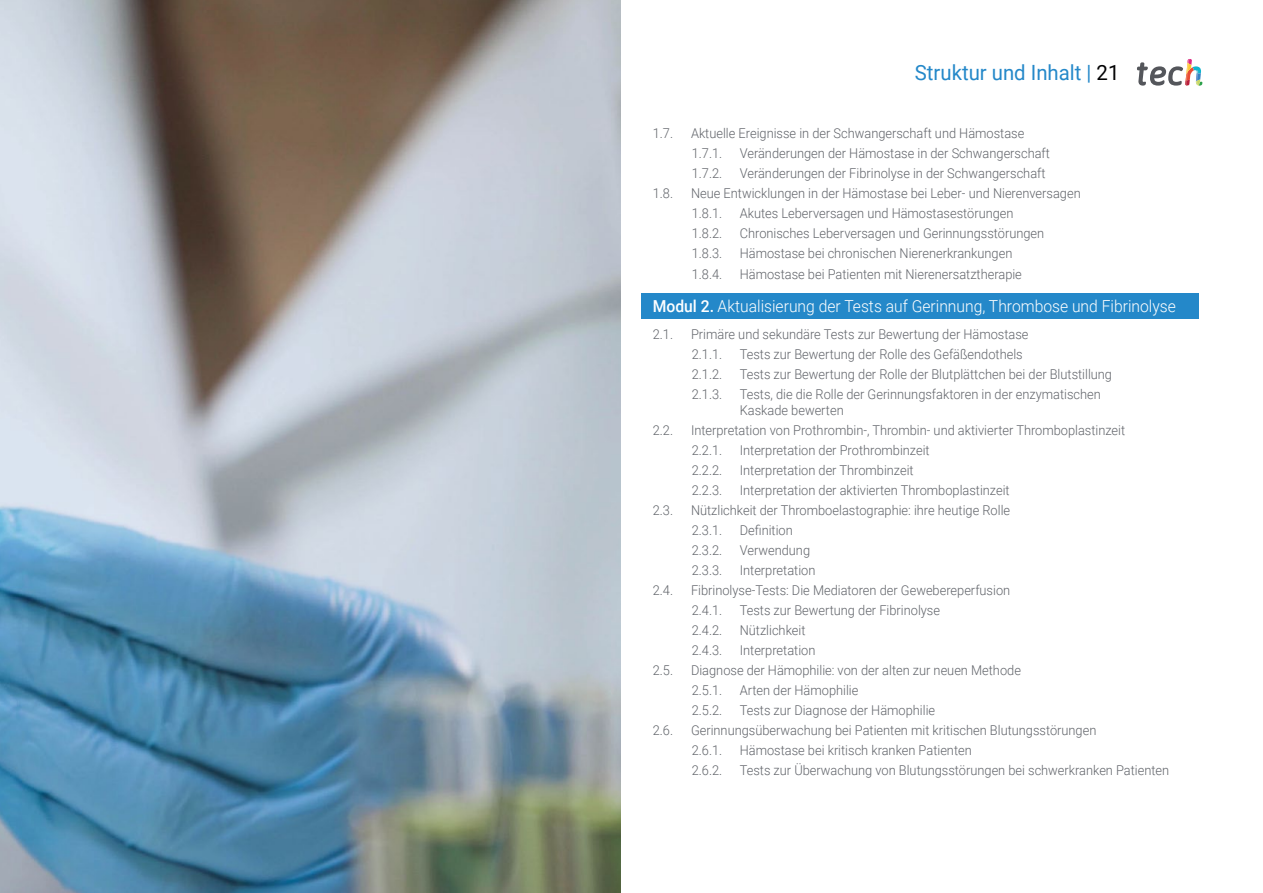
<style>
.page{position:relative;width:1263px;height:893px;background:#fff}
.page>*{position:absolute;margin:0;border:0;box-sizing:border-box;transform-origin:0 0}
.t1{font:21px "Roboto";color:#2488c9}
.t2{font:300 16.5px "Roboto";color:#fff;scale:.95 1}
.t3{font:300 13.5px/20px "Roboto";color:#61646a;scale:.95 1}
.s1{color:#020203}
.s2{font-weight:500}
</style>
<div class="page">
<img style="left:0;top:0;width:621px;height:893px">
<div style="left:642px;top:294px;width:557px;height:25px;background:#2488c9"></div>
<svg style="left:1137px;top:59px;width:65px;height:27px"></svg>
<h1 class="t1" style="left:915px;top:57px;width:206px">Struktur und Inhalt | <span class="s1">21</span></h1>
<p class="t3" style="left:653px;top:122px;width:23px">1.7.</p>
<p class="t3" style="left:691px;top:122px;width:352px">Aktuelle Ereignisse in der Schwangerschaft und Hämostase<br>1.7.1.</p>
<p class="t3" style="left:740px;top:142px;width:328px">Veränderungen der Hämostase in der Schwangerschaft</p>
<p class="t3" style="left:692px;top:163px;width:34px">1.7.2.</p>
<p class="t3" style="left:740px;top:163px;width:323px">Veränderungen der Fibrinolyse in der Schwangerschaft</p>
<p class="t3" style="left:653px;top:183px;width:23px">1.8.</p>
<p class="t3" style="left:691px;top:183px;width:412px">Neue Entwicklungen in der Hämostase bei Leber- und Nierenversagen<br>1.8.1.</p>
<p class="t3" style="left:740px;top:203px;width:290px">Akutes Leberversagen und Hämostasestörungen</p>
<p class="t3" style="left:692px;top:223px;width:34px">1.8.2.</p>
<p class="t3" style="left:740px;top:223px;width:322px">Chronisches Leberversagen und Gerinnungsstörungen</p>
<p class="t3" style="left:692px;top:243px;width:34px">1.8.3.</p>
<p class="t3" style="left:740px;top:243px;width:288px">Hämostase bei chronischen Nierenerkrankungen</p>
<p class="t3" style="left:692px;top:264px;width:34px">1.8.4.</p>
<p class="t3" style="left:740px;top:264px;width:298px">Hämostase bei Patienten mit Nierenersatztherapie</p>
<p class="t2" style="left:653px;top:295px;width:552px"><span class="s2">Modul 2.</span> Aktualisierung der Tests auf Gerinnung, Thrombose und Fibrinolyse</p>
<p class="t3" style="left:653px;top:323px;width:23px">2.1.</p>
<p class="t3" style="left:691px;top:323px;width:357px">Primäre und sekundäre Tests zur Bewertung der Hämostase<br>2.1.1.</p>
<p class="t3" style="left:740px;top:343px;width:299px">Tests zur Bewertung der Rolle des Gefäßendothels</p>
<p class="t3" style="left:692px;top:363px;width:34px">2.1.2.</p>
<p class="t3" style="left:740px;top:363px;width:393px">Tests zur Bewertung der Rolle der Blutplättchen bei der Blutstillung</p>
<p class="t3" style="left:692px;top:383px;width:34px">2.1.3.</p>
<p class="t3" style="left:740px;top:386px;width:382px;line-height:15.8px">Tests, die die Rolle der Gerinnungsfaktoren in der enzymatischen<br>Kaskade bewerten</p>
<p class="t3" style="left:653px;top:419px;width:23px">2.2.</p>
<p class="t3" style="left:691px;top:419px;width:458px">Interpretation von Prothrombin-, Thrombin- und aktivierter Thromboplastinzeit<br>2.2.1.</p>
<p class="t3" style="left:740px;top:439px;width:201px">Interpretation der Prothrombinzeit</p>
<p class="t3" style="left:692px;top:459px;width:34px">2.2.2.</p>
<p class="t3" style="left:740px;top:459px;width:185px">Interpretation der Thrombinzeit</p>
<p class="t3" style="left:692px;top:479px;width:34px">2.2.3.</p>
<p class="t3" style="left:740px;top:479px;width:286px">Interpretation der aktivierten Thromboplastinzeit</p>
<p class="t3" style="left:653px;top:499px;width:23px">2.3.</p>
<p class="t3" style="left:691px;top:499px;width:337px">Nützlichkeit der Thromboelastographie: ihre heutige Rolle<br>2.3.1.</p>
<p class="t3" style="left:740px;top:519px;width:57px">Definition</p>
<p class="t3" style="left:692px;top:539px;width:34px">2.3.2.</p>
<p class="t3" style="left:740px;top:539px;width:76px">Verwendung</p>
<p class="t3" style="left:692px;top:559px;width:34px">2.3.3.</p>
<p class="t3" style="left:740px;top:559px;width:81px">Interpretation</p>
<p class="t3" style="left:653px;top:579px;width:23px">2.4.</p>
<p class="t3" style="left:691px;top:579px;width:337px">Fibrinolyse-Tests: Die Mediatoren der Gewebereperfusion<br>2.4.1.</p>
<p class="t3" style="left:740px;top:599px;width:212px">Tests zur Bewertung der Fibrinolyse</p>
<p class="t3" style="left:692px;top:619px;width:34px">2.4.2.</p>
<p class="t3" style="left:740px;top:619px;width:71px">Nützlichkeit</p>
<p class="t3" style="left:692px;top:639px;width:34px">2.4.3.</p>
<p class="t3" style="left:740px;top:639px;width:81px">Interpretation</p>
<p class="t3" style="left:653px;top:659px;width:23px">2.5.</p>
<p class="t3" style="left:691px;top:659px;width:349px">Diagnose der Hämophilie: von der alten zur neuen Methode<br>2.5.1.</p>
<p class="t3" style="left:740px;top:679px;width:126px">Arten der Hämophilie</p>
<p class="t3" style="left:692px;top:699px;width:34px">2.5.2.</p>
<p class="t3" style="left:740px;top:699px;width:207px">Tests zur Diagnose der Hämophilie</p>
<p class="t3" style="left:653px;top:719px;width:23px">2.6.</p>
<p class="t3" style="left:691px;top:719px;width:428px">Gerinnungsüberwachung bei Patienten mit kritischen Blutungsstörungen<br>2.6.1.</p>
<p class="t3" style="left:740px;top:739px;width:246px">Hämostase bei kritisch kranken Patienten</p>
<p class="t3" style="left:692px;top:759px;width:34px">2.6.2.</p>
<p class="t3" style="left:740px;top:759px;width:454px">Tests zur Überwachung von Blutungsstörungen bei schwerkranken Patienten</p>
</div>
